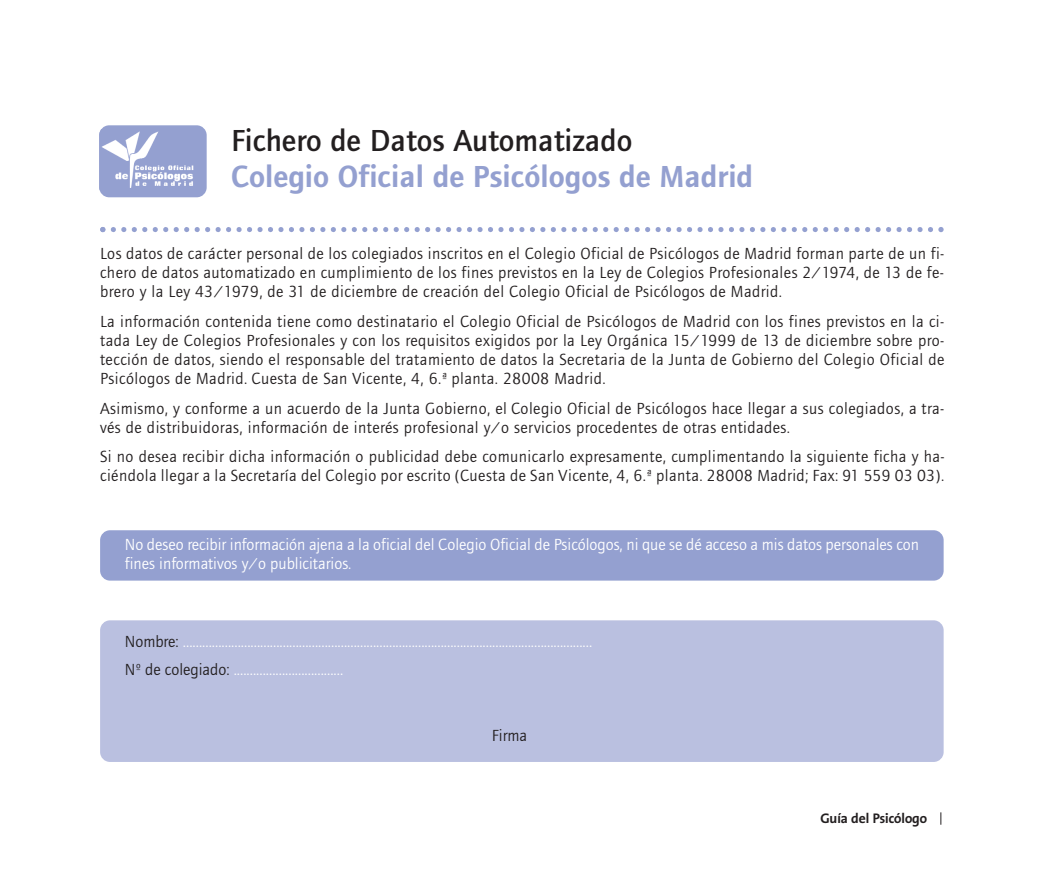
<style>
.page{position:relative;width:1042px;height:895px;background:#fff}
.page>*{position:absolute;margin:0;border:0;box-sizing:border-box;transform-origin:0 0}
.t1{font:600 31.5px/36.8px "Foundry Journal";color:#94a0d0}
.t2{font:16.62px/19.2px "Foundry Journal";letter-spacing:.025em;color:#231f20;text-align:justify}
.t3{font:16.62px/19.2px "Foundry Journal";color:#fff}
.t4{font:700 14px "Thesis Sans";color:#231f20}
.s1{font-weight:500;color:#231f20}
.s2{color:#231f20}
</style>
<div class="page">
<svg style="left:940px;top:812px;width:1px;height:12px"></svg>
<div style="left:100px;top:530px;width:843px;height:50px;background:#94a0d0;border-radius:10px"></div>
<div style="left:100px;top:620px;width:843px;height:141px;background:#bac0e0;border-radius:10px"></div>
<div style="left:99px;top:125px;width:108px;height:72px;background:#94a0d0;border-radius:10px"></div>
<img style="left:99px;top:129px;width:95px;height:59px">
<svg style="left:100px;top:227px;width:843px;height:5px"></svg>
<p class="t1" style="left:231px;top:124px;width:523px"><span class="s1">Fichero de Datos Automatizado<br></span>Colegio Oficial de Psicólogos de Madrid</p>
<p class="t2" style="left:100px;top:243px;width:846px">Los datos de carácter personal de los colegiados inscritos en el Colegio Oficial de Psicólogos de Madrid forman parte de un fi&shy;chero de datos automatizado en cumplimiento de los fines previstos en la Ley de Colegios Profesionales 2/1974, de 13 de fe&shy;brero y la Ley 43/1979, de 31 de diciembre de creación del Colegio Oficial de Psicólogos de Madrid.</p>
<p class="t2" style="left:100px;top:311px;width:846px">La información contenida tiene como destinatario el Colegio Oficial de Psicólogos de Madrid con los fines previstos en la ci&shy;tada Ley de Colegios Profesionales y con los requisitos exigidos por la Ley Orgánica 15/1999 de 13 de diciembre sobre pro&shy;tección de datos, siendo el responsable del tratamiento de datos la Secretaria de la Junta de Gobierno del Colegio Oficial de Psicólogos de Madrid. Cuesta de San Vicente, 4, 6.ª planta. 28008 Madrid.</p>
<p class="t2" style="left:100px;top:398px;width:846px">Asimismo, y conforme a un acuerdo de la Junta Gobierno, el Colegio Oficial de Psicólogos hace llegar a sus colegiados, a tra&shy;vés de distribuidoras, información de interés profesional y/o servicios procedentes de otras entidades.</p>
<p class="t2" style="left:100px;top:446px;width:846px">Si no desea recibir dicha información o publicidad debe comunicarlo expresamente, cumplimentando la siguiente ficha y ha&shy;ciéndola llegar a la Secretaría del Colegio por escrito (Cuesta de San Vicente, 4, 6.ª planta. 28008 Madrid; Fax: 91 559 03 03).</p>
<p class="t3" style="left:125px;top:534px;width:795px">No deseo recibir información ajena a la oficial del Colegio Oficial de Psicólogos, ni que se dé acceso a mis datos personales con fines informativos y/o publicitarios.</p>
<p class="t3" style="left:125px;top:627px;width:469px;line-height:28px"><span class="s2">Nombre:</span> ...............................................................................................................................<br><span class="s2">Nº de colegiado:</span> ..................................</p>
<p class="t2" style="left:492px;top:725px;width:37px">Firma</p>
<p class="t4" style="left:820px;top:812px;width:108px">Guía del Psicólogo</p>
</div>
